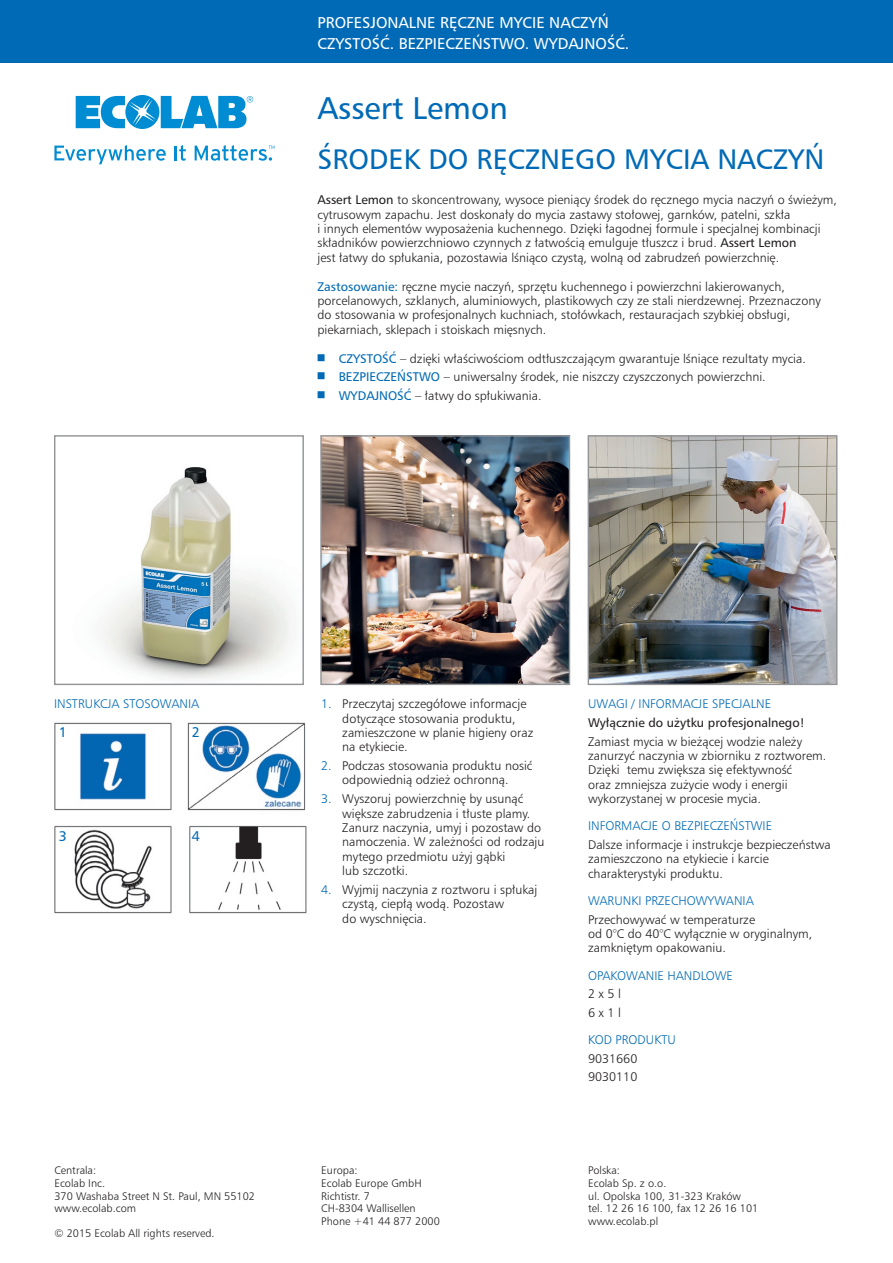
<style>
.page{position:relative;width:893px;height:1263px;background:#fff}
.page>*{position:absolute;margin:0;border:0;box-sizing:border-box;transform-origin:0 0}
.t1{font:30px "Humnst 777 PL";color:#016ab6}
.t2{font:27px "Humnst 777 PL";color:#016ab6}
.t3{font:15px/21px "Humnst 777 PL";color:#fff}
.t4{font:13.5px "Humnst 777 PL";color:#016ab6}
.t5{font:12px/14.4px "Humnst 777 Lt PL";color:#231f20}
.t6{font:12px "Humnst 777 Lt PL";color:#016ab6}
.t7{font:12px "Humnst 777 PL";color:#231f20}
.t8{font:12px "Humnst 777 PL";color:#016ab6}
.t9{font:10.5px/12.6px "Humnst 777 Lt PL";color:#231f20}
.s1{font-family:"Humnst 777 PL"}
.s2{font-family:"Humnst 777 PL";color:#016ab6}
.s3{color:#016ab6}
</style>
<div class="page">
<img style="left:54px;top:722px;width:253px;height:192px">
<div style="left:0;top:0;width:893px;height:63px;background:#016ab6"></div>
<img style="left:590px;top:437px;width:245px;height:246px">
<div style="left:588px;top:435px;width:249px;height:250px;border:1px solid #939598"></div>
<img style="left:322px;top:437px;width:246px;height:246px">
<div style="left:320px;top:435px;width:250px;height:250px;border:1px solid #939598"></div>
<img style="left:102px;top:467px;width:190px;height:213px">
<div style="left:54px;top:435px;width:250px;height:250px;border:1px solid #939598"></div>
<svg style="left:76px;top:95px;width:177px;height:34px"></svg>
<svg style="left:54px;top:145px;width:112px;height:19px"></svg>
<hr style="left:174px;top:146px;width:3px;height:14px;background:#008cd2">
<svg style="left:179px;top:145px;width:7px;height:16px"></svg>
<svg style="left:195px;top:145px;width:79px;height:16px"></svg>
<p class="t3" style="left:317px;top:11px;width:313px">PROFESJ ONALNE RĘCZNE MYCIE NACZYŃ<br>CZYSTOŚĆ. BEZPIECZEŃSTWO. WYDAJNOŚĆ.</p>
<h1 class="t1" style="left:317px;top:89px;width:192px">Assert Lemon</h1>
<h2 class="t2" style="left:317px;top:141px;width:508px">ŚRODEK DO RĘCZNEGO MYCIA NACZYŃ</h2>
<p class="t5" style="left:317px;top:192px;width:521px"><span class="s1">Assert Lemon</span> to skoncentrowany, wysoce pieniący środek do ręcznego mycia naczyń o świeżym, cytrusowym zapachu. Jest doskonały do mycia zastawy stołowej, garnków, patelni, szkła<br>i innych elementów wyposażenia kuchennego. Dzięki łagodnej formule i specjalnej kombinacji składników powierzchniowo czynnych z łatwością emulguje tłuszcz i brud. <span class="s1">Assert Lemon<br></span>jest łatwy do spłukania, pozostawia lśniąco czystą, wolną od zabrudzeń powierzchnię.</p>
<p class="t5" style="left:317px;top:279px;width:505px"><span class="s2">Zastosowanie:</span> ręczne mycie naczyń, sprzętu kuchennego i powierzchni lakierowanych, porcelanowych, szklanych, aluminiowych, plastikowych czy ze stali nierdzewnej. Przeznaczony do stosowania w profesjonalnych kuchniach, stołówkach, restauracjach szybkiej obsługi, piekarniach, sklepach i stoiskach mięsnych.</p>
<p class="t5" style="left:317px;top:351px;width:490px"><sup>■</sup> <span class="s2">Czystość</span> – dzięki właściwościom odtłuszczającym gwarantuje lśniące rezultaty mycia.</p>
<p class="t8" style="left:317px;top:369px;width:56px">■ Bezpieczeń</p>
<p class="t5" style="left:406px;top:369px;width:361px"><span class="s2">stwo</span> – uniwersalny środek, nie niszczy czyszczonych powierzchni.</p>
<p class="t8" style="left:317px;top:388px;width:43px">■ Wyda</p>
<p class="t8" style="left:375px;top:388px;width:14px">jnoś</p>
<p class="t5" style="left:404px;top:388px;width:139px"><span class="s2">ć</span> – łatwy do spłukiwania.</p>
<p class="t6" style="left:54px;top:696px;width:147px">INSTRUKCJA STOSOWANIA</p>
<p class="t5" style="left:342px;top:696px;width:193px;text-indent:-21px"><span class="s3">1.</span> Przeczytaj szczegółowe informacje dotyczące stosowania produktu, zamieszczone w planie higieny oraz na etykiecie.</p>
<p class="t5" style="left:321px;top:758px;width:213px;text-align:center"><span class="s3">2.</span> Podczas stosowania produktu nosić odpowiednią odzież ochronną.</p>
<p class="t5" style="left:342px;top:791px;width:204px;text-indent:-21px"><span class="s3">3.</span> Wyszoruj powierzchnię by usunąć większe zabrudzenia i tłuste plamy.<br>Zanurz naczynia, umyj i pozostaw do namoczenia. W zależności od rodzaju mytego przedmiotu użyj gąbki<br>lub szczotki.</p>
<p class="t5" style="left:342px;top:882px;width:197px;text-indent:-21px"><span class="s3">4.</span> Wyjmij naczynia z roztworu i spłukaj czystą, ciepłą wodą. Pozostaw<br>do wyschnięcia.</p>
<p class="t4" style="left:192px;top:723px;width:10px">2</p>
<p class="t4" style="left:59px;top:723px;width:10px">1</p>
<p class="t4" style="left:59px;top:827px;width:10px">3</p>
<p class="t4" style="left:192px;top:827px;width:10px">4</p>
<p class="t6" style="left:588px;top:696px;width:185px">UWAGI / INFORMACJE SPECJALNE</p>
<p class="t7" style="left:588px;top:715px;width:218px">Wyłącznie do użytku profesjonalnego!</p>
<p class="t5" style="left:588px;top:734px;width:240px">Zamiast mycia w bieżącej wodzie należy zanurzyć naczynia w zbiorniku z roztworem.<br>Dzięki temu zwiększa się efektywność<br>oraz zmniejsza zużycie wody i energii wykorzystanej w procesie mycia.</p>
<p class="t6" style="left:588px;top:818px;width:185px">INFORMACJE O BEZPIECZEŃSTWIE</p>
<p class="t5" style="left:588px;top:837px;width:244px">Dalsze informacje i instrukcje bezpieczeństwa zamieszczono na etykiecie i karcie charakterystyki produktu.</p>
<p class="t6" style="left:588px;top:893px;width:167px">WARUNKI PRZECHOWYWANIA</p>
<p class="t5" style="left:588px;top:912px;width:226px">Przechowywać w temperaturze<br>od 0°C do 40°C wyłącznie w oryginalnym, zamkniętym opakowaniu.</p>
<p class="t6" style="left:588px;top:967px;width:146px">OPAKOWANIE HANDLOWE</p>
<p class="t5" style="left:588px;top:984px;width:34px;line-height:18.6px">2 x 5 l<br>6 x 1 l</p>
<p class="t6" style="left:588px;top:1032px;width:89px">KOD PRODUKTU</p>
<p class="t5" style="left:588px;top:1049px;width:51px;line-height:18.6px">9031660<br>9030110</p>
<p class="t9" style="left:54px;top:1164px;width:202px">Centrala:<br>Ecolab Inc.<br>370 Washaba Street N St. Paul, MN 55102 www.ecolab.com</p>
<p class="t9" style="left:54px;top:1227px;width:162px">© 2015 Ecolab All rights reserved.</p>
<p class="t9" style="left:321px;top:1164px;width:120px">Europa:<br>Ecolab Europe GmbH<br>Richtistr. 7<br>CH-8304 Wallisellen<br>Phone +41 44 877 2000</p>
<p class="t9" style="left:588px;top:1164px;width:172px">Polska:<br>Ecolab Sp. z o.o.<br>ul. Opolska 100, 31-323 Kraków<br>tel. 12 26 16 100, fax 12 26 16 101 www.ecolab.pl</p>
</div>
